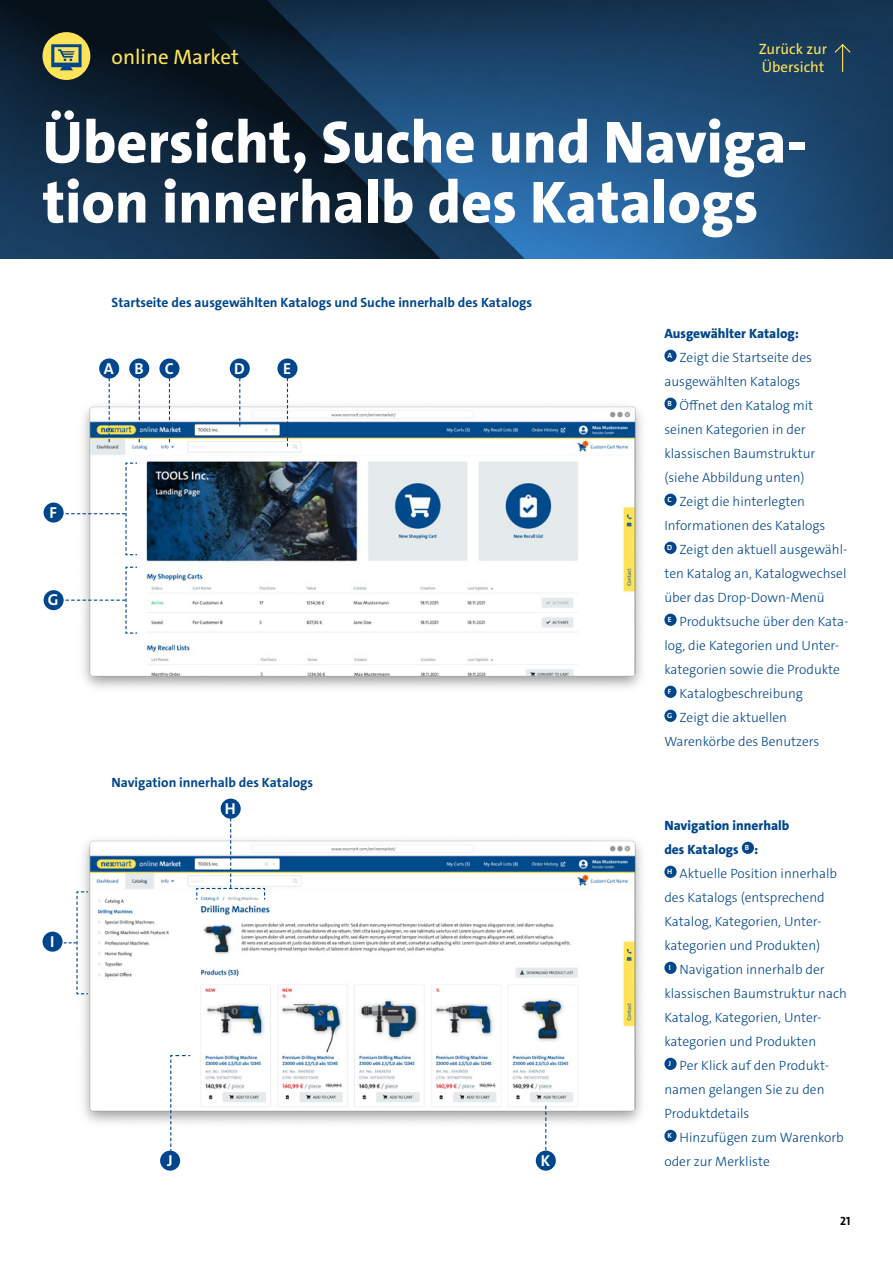
<style>
.page{position:relative;width:893px;height:1263px;background:#fff}
.page>*{position:absolute;margin:0;border:0;box-sizing:border-box;transform-origin:0 0}
.t1{font:800 60px/60px "The Sans C4 s";color:#fff}
.t2{font:21px "The Sans C4 s";color:#ffe45a}
.t3{font:700 15.9px "The Sans C4 s";color:#fff}
.t4{font:15px/18px "The Sans C4 s";color:#ffe45a}
.t5{font:300 13.5px/24px "The Sans C4 s";color:#00468d}
.t6{font:700 13.5px "The Sans C4 s";color:#00468d}
.t7{font:800 13.5px/24px "The Sans C4 s";color:#00468d}
.t8{font:700 12px "The Sans C4 s";color:#000}
.t9{font:700 7.5px "The Sans C4 s";color:#fff}
</style>
<div class="page">
<img style="left:83px;top:396px;width:559px;height:292px">
<img style="left:83px;top:840px;width:559px;height:291px">
<img style="left:0;top:0;width:893px;height:259px">
<svg style="left:239px;top:378px;width:1px;height:49px"></svg>
<svg style="left:109px;top:378px;width:1px;height:64px"></svg>
<svg style="left:139px;top:378px;width:1px;height:64px"></svg>
<svg style="left:169px;top:378px;width:1px;height:64px"></svg>
<svg style="left:287px;top:378px;width:1px;height:68px"></svg>
<svg style="left:545px;top:1106px;width:1px;height:44px"></svg>
<svg style="left:170px;top:1054px;width:21px;height:96px"></svg>
<div style="left:230px;top:358px;width:20px;height:20px;background:#00468d;border-radius:50%"></div>
<div style="left:99px;top:358px;width:20px;height:20px;background:#00468d;border-radius:50%"></div>
<div style="left:129px;top:358px;width:20px;height:20px;background:#00468d;border-radius:50%"></div>
<div style="left:159px;top:358px;width:20px;height:20px;background:#00468d;border-radius:50%"></div>
<div style="left:277px;top:358px;width:20px;height:20px;background:#00468d;border-radius:50%"></div>
<div style="left:160px;top:1150px;width:20px;height:21px;background:#00468d;border-radius:50%"></div>
<div style="left:536px;top:1150px;width:20px;height:21px;background:#00468d;border-radius:50%"></div>
<div style="left:43px;top:32px;width:47px;height:48px;background:#ffe45a;border-radius:50%"></div>
<svg style="left:51px;top:44px;width:31px;height:26px"></svg>
<svg style="left:65px;top:462px;width:73px;height:94px"></svg>
<svg style="left:61px;top:891px;width:28px;height:104px"></svg>
<svg style="left:62px;top:566px;width:76px;height:68px"></svg>
<div style="left:44px;top:590px;width:20px;height:20px;background:#00468d;border-radius:50%"></div>
<div style="left:44px;top:502px;width:20px;height:21px;background:#00468d;border-radius:50%"></div>
<div style="left:43px;top:932px;width:20px;height:20px;background:#00468d;border-radius:50%"></div>
<svg style="left:196px;top:818px;width:70px;height:83px"></svg>
<div style="left:221px;top:799px;width:20px;height:20px;background:#00468d;border-radius:50%"></div>
<div style="left:664px;top:350px;width:13px;height:12px;background:#00468d;border-radius:50%"></div>
<div style="left:664px;top:398px;width:13px;height:12px;background:#00468d;border-radius:50%"></div>
<div style="left:664px;top:494px;width:13px;height:12px;background:#00468d;border-radius:50%"></div>
<div style="left:664px;top:542px;width:13px;height:12px;background:#00468d;border-radius:50%"></div>
<div style="left:664px;top:614px;width:13px;height:12px;background:#00468d;border-radius:50%"></div>
<div style="left:664px;top:686px;width:13px;height:12px;background:#00468d;border-radius:50%"></div>
<div style="left:664px;top:710px;width:13px;height:12px;background:#00468d;border-radius:50%"></div>
<div style="left:742px;top:842px;width:12px;height:12px;background:#00468d;border-radius:50%"></div>
<div style="left:664px;top:866px;width:13px;height:12px;background:#00468d;border-radius:50%"></div>
<div style="left:664px;top:962px;width:13px;height:12px;background:#00468d;border-radius:50%"></div>
<div style="left:664px;top:1058px;width:13px;height:12px;background:#00468d;border-radius:50%"></div>
<div style="left:664px;top:1130px;width:13px;height:12px;background:#00468d;border-radius:50%"></div>
<svg style="left:833px;top:43px;width:19px;height:29px"></svg>
<p class="t2" style="left:112px;top:43px;width:129px">online Market</p>
<p class="t4" style="left:759px;top:40px;width:70px">Zurück zur<br>Übersicht</p>
<p class="t1" style="left:43px;top:113px;width:766px">Übersicht, Suche und Naviga&shy;tion innerhalb des Katalogs</p>
<p class="t6" style="left:112px;top:293px;width:422px">Startseite des ausgewählten Katalogs und Suche innerhalb des Katalogs</p>
<p class="t3" style="left:104px;top:358px;width:11px">A</p>
<p class="t3" style="left:134px;top:358px;width:11px">B</p>
<p class="t3" style="left:165px;top:358px;width:11px">C</p>
<p class="t3" style="left:234px;top:358px;width:12px">D</p>
<p class="t3" style="left:283px;top:358px;width:10px">E</p>
<p class="t3" style="left:50px;top:502px;width:9px">F</p>
<p class="t3" style="left:48px;top:590px;width:12px">G</p>
<p class="t3" style="left:50px;top:931px;width:6px">I</p>
<p class="t6" style="left:112px;top:773px;width:203px">Navigation innerhalb des Katalogs</p>
<p class="t3" style="left:225px;top:798px;width:12px">H</p>
<p class="t3" style="left:167px;top:1150px;width:7px">J</p>
<p class="t3" style="left:541px;top:1150px;width:11px">K</p>
<p class="t7" style="left:664px;top:321px;width:136px">Ausgewählter Katalog:</p>
<p class="t9" style="left:667px;top:351px;width:6px">A</p>
<p class="t5" style="left:664px;top:345px;width:149px;text-indent:15px">Zeigt die Startseite des ausgewählten Katalogs</p>
<p class="t9" style="left:667px;top:399px;width:6px">B</p>
<p class="t5" style="left:664px;top:393px;width:152px;text-indent:15px">Öffnet den Katalog mit seinen Kategorien in der klassischen Baumstruktur (siehe Abbildung unten)</p>
<p class="t9" style="left:667px;top:495px;width:6px">C</p>
<p class="t5" style="left:664px;top:489px;width:162px;text-align:center">Zeigt die hinterlegten<br>Informationen des Katalogs</p>
<p class="t9" style="left:667px;top:543px;width:7px">D</p>
<p class="t5" style="left:664px;top:537px;width:185px;text-align:justify;text-indent:15px">Zeigt den aktuell ausgewähl&shy;ten Katalog an, Katalogwechsel über das Drop-Down-Menü</p>
<p class="t9" style="left:668px;top:615px;width:5px">E</p>
<p class="t5" style="left:664px;top:609px;width:186px;text-indent:15px">Produktsuche über den Kata&shy;log, die Kategorien und Unter&shy;kategorien sowie die Produkte</p>
<p class="t9" style="left:668px;top:687px;width:5px">F</p>
<p class="t5" style="left:680px;top:681px;width:125px">Katalogbeschreibung</p>
<p class="t9" style="left:667px;top:711px;width:7px">G</p>
<p class="t5" style="left:664px;top:705px;width:157px;text-indent:15px">Zeigt die aktuellen<br>Warenkörbe des Benutzers</p>
<p class="t7" style="left:664px;top:813px;width:126px">Navigation innerhalb des Katalogs</p>
<p class="t9" style="left:745px;top:843px;width:6px">B</p>
<p class="t7" style="left:754px;top:837px;width:6px">:</p>
<p class="t5" style="left:664px;top:861px;width:174px;text-indent:15px">Aktuelle Position innerhalb des Katalogs (entsprechend<br>Katalog, Kategorien, Unter&shy;kategorien und Produkten)</p>
<p class="t9" style="left:669px;top:963px;width:4px">I</p>
<p class="t9" style="left:667px;top:867px;width:7px">H</p>
<p class="t5" style="left:664px;top:957px;width:184px;text-indent:15px">Navigation innerhalb der klassischen Baumstruktur nach<br>Katalog, Kategorien, Unter&shy;kategorien und Produkten</p>
<p class="t9" style="left:668px;top:1059px;width:4px">J</p>
<p class="t5" style="left:664px;top:1053px;width:166px;text-indent:15px">Per Klick auf den Produkt&shy;namen gelangen Sie zu den<br>Produktdetails</p>
<p class="t9" style="left:667px;top:1131px;width:6px">K</p>
<p class="t5" style="left:664px;top:1125px;width:181px;text-indent:15px">Hinzufügen zum Warenkorb oder zur Merkliste</p>
<p class="t8" style="left:840px;top:1213px;width:12px">21</p>
</div>
